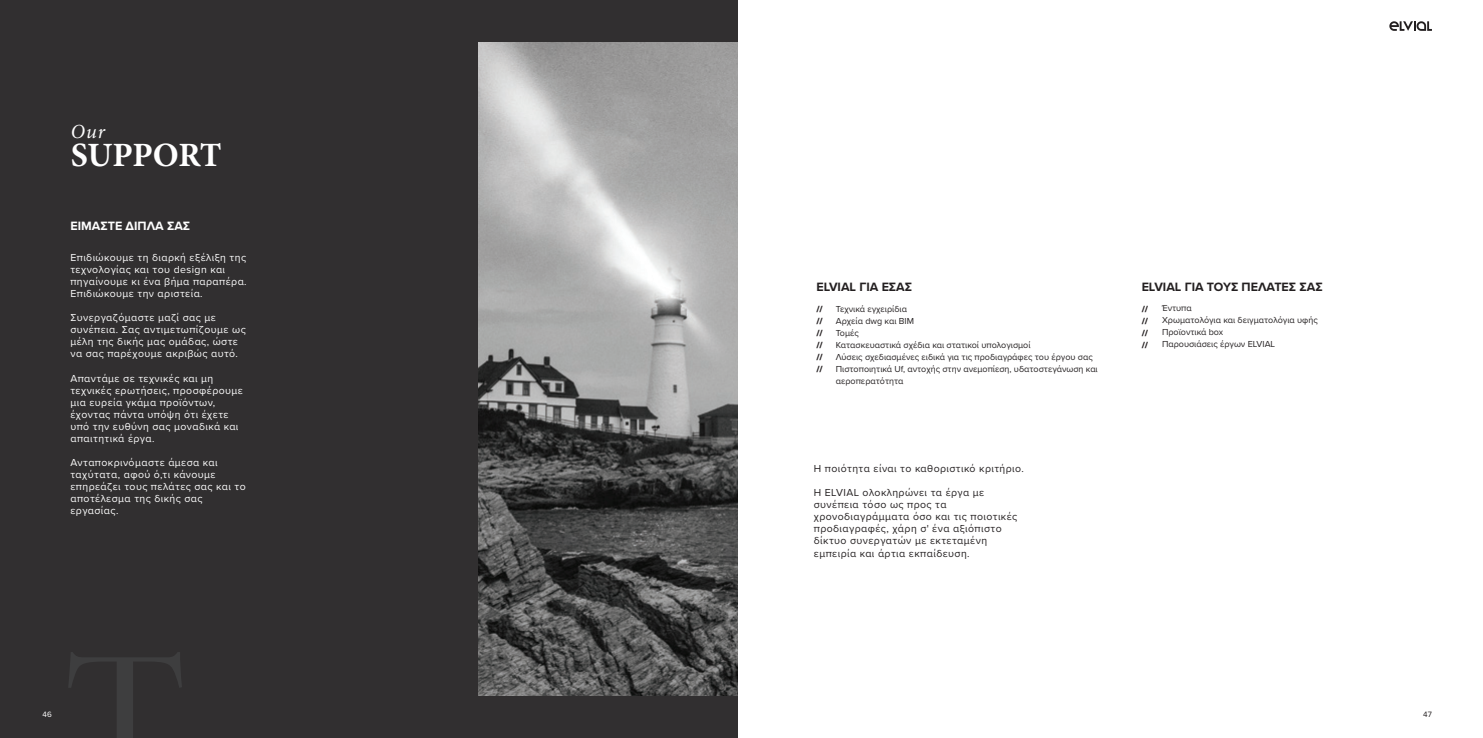
<style>
.page{position:relative;width:1483px;height:738px;background:#fff}
.page>*{position:absolute;margin:0;border:0;box-sizing:border-box;transform-origin:0 0}
.t1{font:700 34px "Minion Pro";letter-spacing:-.01em;color:#fff}
.t2{font:italic 20px "Minion Pro";color:#fff}
.t3{font:700 12.5px "Proxima Nova";color:#231f20}
.t4{font:700 12.5px "Proxima Nova";color:#fff}
.t5{font:10.5px/12px "Proxima Nova";letter-spacing:.04em;color:#fff}
.t6{font:10.5px/12px "Proxima Nova";letter-spacing:.04em;color:#231f20}
.t7{font:9px/12px "Proxima Nova";color:#231f20}
.t8{font:900 9px/12px "Proxima Nova";color:#231f20;text-align:justify}
.t9{font:8px "Proxima Nova";color:#fff}
.t10{font:8px "Proxima Nova";color:#231f20}
</style>
<div class="page">
<div style="left:0;top:0;width:737px;height:737px;background:#312f30"></div>
<img style="left:479px;top:43px;width:258px;height:651px">
<svg style="left:1389px;top:21px;width:42px;height:10px"></svg>
<h2 class="t2" style="left:71px;top:117px;width:36px">Our</h2>
<h1 class="t1" style="left:71px;top:131px;width:152px">SUPPORT</h1>
<p class="t4" style="left:71px;top:216px;width:121px">ΕΙΜΑΣΤΕ ΔΙΠΛΑ ΣΑΣ</p>
<p class="t5" style="left:70px;top:251px;width:178px">Επιδιώκουμε τη διαρκή εξέλιξη της τεχνολογίας και του design και πηγαίνουμε κι ένα βήμα παραπέρα.<br>Επιδιώκουμε την αριστεία.</p>
<p class="t5" style="left:70px;top:311px;width:177px">Συνεργαζόμαστε μαζί σας με συνέπεια. Σας αντιμετωπίζουμε ως μέλη της δικής μας ομάδας, ώστε να σας παρέχουμε ακριβώς αυτό.</p>
<p class="t5" style="left:70px;top:371px;width:174px">Απαντάμε σε τεχνικές και μη τεχνικές ερωτήσεις, προσφέρουμε μια ευρεία γκάμα προϊόντων, έχοντας πάντα υπόψη ότι έχετε υπό την ευθύνη σας μοναδικά και απαιτητικά έργα.</p>
<p class="t5" style="left:70px;top:455px;width:177px">Ανταποκρινόμαστε άμεσα και ταχύτατα, αφού ό,τι κάνουμε επηρεάζει τους πελάτες σας και το αποτέλεσμα της δικής σας εργασίας.</p>
<p class="t3" style="left:816px;top:277px;width:97px">ELVIAL ΓΙΑ ΕΣΑΣ</p>
<p class="t3" style="left:1141px;top:277px;width:182px">ELVIAL ΓΙΑ ΤΟΥΣ ΠΕΛΑΤΕΣ ΣΑΣ</p>
<p class="t7" style="left:836px;top:302px;width:263px">Τεχνικά εγχειρίδια<br>Aρχεία dwg και ΒΙΜ<br>Τομές<br>Κατασκευαστικά σχέδια και στατικοί υπολογισμοί<br>Λύσεις σχεδιασμένες ειδικά για τις προδιαγράφες του έργου σας Πιστοποιητικά Uf, αντοχής στην ανεμοπίεση, υδατοστεγάνωση και αεροπερατότητα</p>
<p class="t7" style="left:1162px;top:301px;width:157px">Έντυπα<br>Χρωματολόγια και δειγματολόγια υφής<br>Προϊοντικά box<br>Παρουσιάσεις έργων ELVIAL</p>
<p class="t8" style="left:816px;top:302px;width:8px">// // // // // //</p>
<p class="t8" style="left:1141px;top:302px;width:8px">// // // //</p>
<p class="t6" style="left:814px;top:462px;width:212px">Η ποιότητα είναι το καθοριστικό κριτήριο.</p>
<p class="t6" style="left:814px;top:486px;width:205px">Η ELVIAL oλοκληρώνει τα έργα με συνέπεια τόσο ως προς τα χρονοδιαγράμματα όσο και τις ποιοτικές προδιαγραφές, χάρη σ' ένα αξιόπιστο δίκτυο συνεργατών με εκτεταμένη εμπειρία και άρτια εκπαίδευση.</p>
<p class="t9" style="left:43px;top:707px;width:11px">46</p>
<p class="t10" style="left:1423px;top:707px;width:10px">47</p>
</div>
